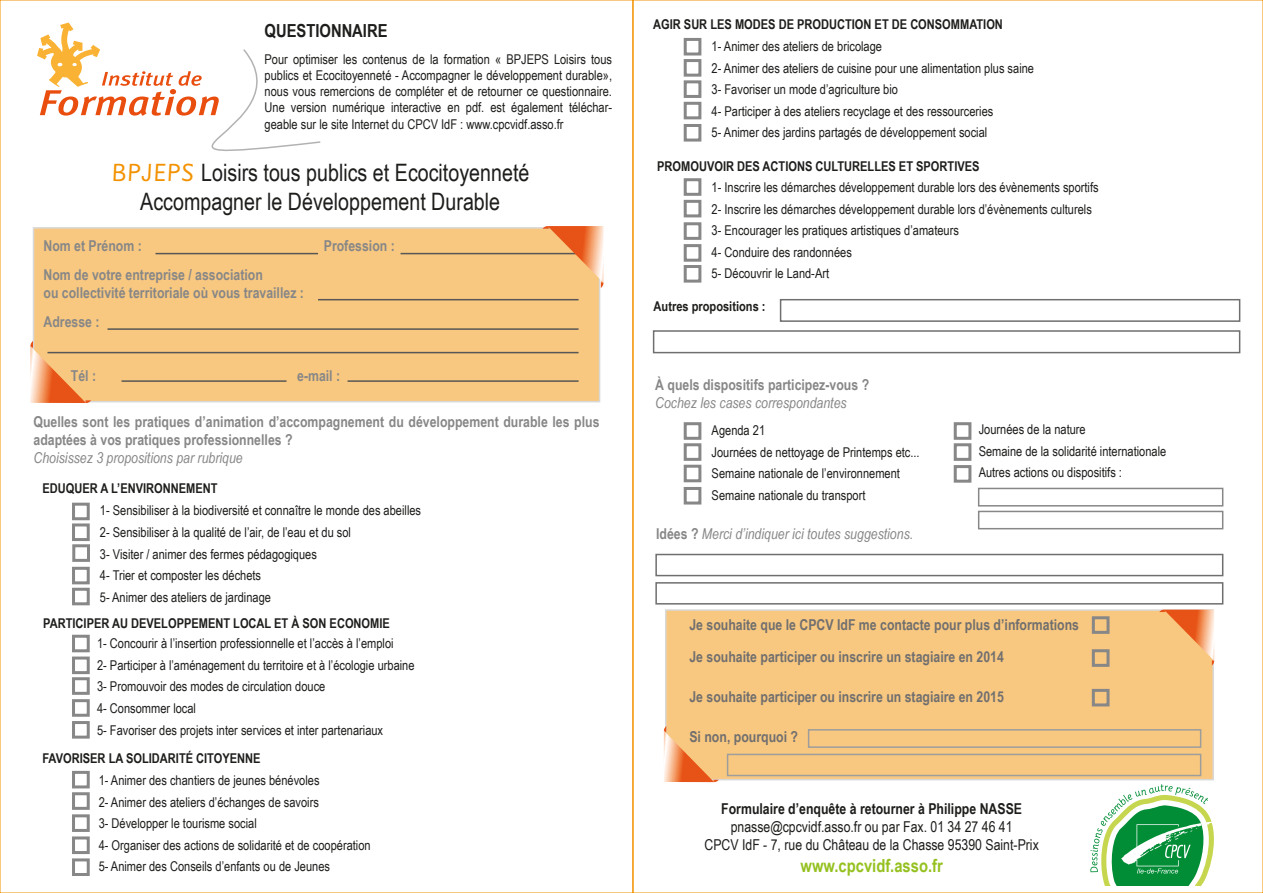
<style>
.page{position:relative;width:1263px;height:893px;background:#fff}
.page>*{position:absolute;margin:0;border:0;box-sizing:border-box;transform-origin:0 0}
.t1{font:24px/28.8px "Arial Narrow";color:#1d1d1b;text-align:center}
.t2{font:700 18px "Arial Narrow";color:#95c11f}
.t3{font:700 18px "Arial Narrow";color:#1d1d1b}
.t4{font:700 15px/18px "Arial Narrow";color:#878787}
.t5{font:700 15px/32.4px "Arial Narrow";color:#706f6f}
.t6{font:italic 15px "Arial Narrow";color:#878787}
.t7{font:15px/18px "Arial Narrow";color:#1d1d1b;text-align:center}
.t8{font:700 15px "Arial Narrow";color:#1d1d1b}
.t9{font:13.5px/21.6px "Arial Narrow";color:#1d1d1b}
.t10{font:700 13.5px "Arial Narrow";color:#1d1d1b}
.s1{font-family:"Sassoon Primary";color:#f39200}
.s2{font-weight:700;font-style:normal}
</style>
<div class="page">
<div style="left:33px;top:227px;width:567px;height:175px;background:#f9c880;border:2px solid #b3b2b2"></div>
<hr style="left:155px;top:253px;width:163px;height:1px;background:#575756">
<hr style="left:318px;top:299px;width:261px;height:1px;background:#575756">
<hr style="left:107px;top:328px;width:472px;height:2px;background:#575756">
<hr style="left:47px;top:352px;width:532px;height:1px;background:#575756">
<hr style="left:121px;top:380px;width:165px;height:2px;background:#575756">
<hr style="left:347px;top:380px;width:232px;height:2px;background:#575756">
<svg style="left:30px;top:341px;width:61px;height:62px"></svg>
<div style="left:665px;top:609px;width:549px;height:171px;background:#f9c880;border:2px solid #b3b2b2"></div>
<svg style="left:1159px;top:610px;width:55px;height:55px"></svg>
<svg style="left:664px;top:726px;width:55px;height:56px"></svg>
<div style="left:1092px;top:616px;width:17px;height:18px;border:3px solid #878787"></div>
<div style="left:72px;top:523px;width:18px;height:18px;border:3px solid #878787"></div>
<div style="left:72px;top:503px;width:18px;height:17px;border:3px solid #878787"></div>
<div style="left:1092px;top:689px;width:17px;height:17px;border:3px solid #878787"></div>
<div style="left:1092px;top:649px;width:17px;height:18px;border:3px solid #878787"></div>
<div style="left:684px;top:422px;width:17px;height:18px;border:3px solid #878787"></div>
<div style="left:684px;top:265px;width:17px;height:18px;border:3px solid #878787"></div>
<div style="left:684px;top:222px;width:17px;height:18px;border:3px solid #878787"></div>
<div style="left:684px;top:244px;width:17px;height:18px;border:3px solid #878787"></div>
<div style="left:684px;top:200px;width:17px;height:17px;border:3px solid #878787"></div>
<div style="left:684px;top:178px;width:17px;height:18px;border:3px solid #878787"></div>
<div style="left:72px;top:699px;width:18px;height:18px;border:3px solid #878787"></div>
<div style="left:72px;top:677px;width:18px;height:18px;border:3px solid #878787"></div>
<div style="left:72px;top:635px;width:18px;height:17px;border:3px solid #878787"></div>
<div style="left:72px;top:656px;width:18px;height:18px;border:3px solid #878787"></div>
<div style="left:72px;top:721px;width:18px;height:18px;border:3px solid #878787"></div>
<div style="left:72px;top:588px;width:18px;height:17px;border:3px solid #878787"></div>
<div style="left:72px;top:567px;width:18px;height:17px;border:3px solid #878787"></div>
<div style="left:72px;top:544px;width:18px;height:18px;border:3px solid #878787"></div>
<div style="left:72px;top:814px;width:18px;height:18px;border:3px solid #878787"></div>
<div style="left:72px;top:858px;width:18px;height:18px;border:3px solid #878787"></div>
<div style="left:684px;top:487px;width:17px;height:17px;border:3px solid #878787"></div>
<div style="left:684px;top:465px;width:17px;height:17px;border:3px solid #878787"></div>
<div style="left:684px;top:443px;width:17px;height:18px;border:3px solid #878787"></div>
<div style="left:684px;top:59px;width:17px;height:18px;border:3px solid #878787"></div>
<div style="left:684px;top:38px;width:17px;height:18px;border:3px solid #878787"></div>
<div style="left:684px;top:124px;width:17px;height:18px;border:3px solid #878787"></div>
<div style="left:684px;top:102px;width:17px;height:17px;border:3px solid #878787"></div>
<div style="left:684px;top:80px;width:17px;height:18px;border:3px solid #878787"></div>
<div style="left:72px;top:836px;width:18px;height:18px;border:3px solid #878787"></div>
<div style="left:72px;top:792px;width:18px;height:18px;border:3px solid #878787"></div>
<div style="left:72px;top:771px;width:18px;height:17px;border:3px solid #878787"></div>
<div style="left:954px;top:465px;width:17px;height:18px;border:3px solid #878787"></div>
<div style="left:954px;top:443px;width:17px;height:18px;border:3px solid #878787"></div>
<div style="left:954px;top:422px;width:17px;height:18px;border:3px solid #878787"></div>
<svg style="left:37px;top:23px;width:284px;height:128px"></svg>
<svg style="left:1090px;top:785px;width:124px;height:100px"></svg>
<hr style="left:400px;top:253px;width:179px;height:1px;background:#575756">
<svg style="left:542px;top:226px;width:62px;height:62px"></svg>
<div style="left:780px;top:299px;width:460px;height:23px;border:2px solid #706f6f"></div>
<div style="left:653px;top:330px;width:587px;height:23px;border:2px solid #706f6f"></div>
<div style="left:978px;top:488px;width:245px;height:19px;border:2px solid #878787"></div>
<div style="left:978px;top:511px;width:245px;height:18px;border:2px solid #878787"></div>
<div style="left:655px;top:554px;width:568px;height:22px;border:2px solid #706f6f"></div>
<div style="left:655px;top:582px;width:568px;height:23px;border:2px solid #706f6f"></div>
<div style="left:808px;top:729px;width:393px;height:19px;border:2px solid #9d9d9c"></div>
<div style="left:727px;top:754px;width:474px;height:22px;border:2px solid #9d9d9c"></div>
<h2 class="t3" style="left:265px;top:17px;width:125px">QUESTIONNAIRE</h2>
<p class="t9" style="left:265px;top:50px;width:349px;line-height:16.2px;text-align:justify">Pour optimiser les contenus de la formation « BPJEPS Loisirs tous publics et Ecocitoyenneté - Accompagner le développement durable», nous vous remercions de compléter et de retourner ce questionnaire.<br>Une version numérique interactive en pdf. est également téléchar&shy;geable sur le site Internet du CPCV IdF : www.cpcvidf.asso.fr</p>
<h1 class="t1" style="left:111px;top:157px;width:420px"><span class="s1">BPJEPS</span> Loisirs tous publics et Ecocitoyenneté<br>Accompagner le Développement Durable</h1>
<p class="t4" style="left:44px;top:236px;width:100px">Nom et Prénom :</p>
<p class="t4" style="left:324px;top:236px;width:73px">Profession :</p>
<p class="t4" style="left:44px;top:265px;width:262px">Nom de votre entreprise / association<br>ou collectivité territoriale où vous travaillez :</p>
<p class="t4" style="left:44px;top:312px;width:58px">Adresse :</p>
<p class="t4" style="left:71px;top:366px;width:27px">Tél :</p>
<p class="t4" style="left:297px;top:366px;width:45px">e-mail :</p>
<p class="t4" style="left:33px;top:412px;width:567px">Quelles sont les pratiques d’animation d’accompagnement du développement durable les plus adaptées à vos pratiques professionnelles ?</p>
<p class="t6" style="left:33px;top:447px;width:211px">Choisissez 3 propositions par rubrique</p>
<p class="t9" style="left:100px;top:499px;width:323px">1- Sensibiliser à la biodiversité et connaître le monde des abeilles 2- Sensibiliser à la qualité de l’air, de l’eau et du sol<br>3- Visiter / animer des fermes pédagogiques<br>4- Trier et composter les déchets<br>5- Animer des ateliers de jardinage</p>
<p class="t10" style="left:42px;top:478px;width:177px">EDUQUER A L’ENVIRONNEMENT</p>
<p class="t10" style="left:43px;top:613px;width:348px">PARTICIPER AU DEVELOPPEMENT LOCAL ET À SON ECONOMIE</p>
<p class="t9" style="left:97px;top:632px;width:319px">1- Concourir à l’insertion professionnelle et l’accès à l’emploi<br>2- Participer à l’aménagement du territoire et à l’écologie urbaine 3- Promouvoir des modes de circulation douce<br>4- Consommer local<br>5- Favoriser des projets inter services et inter partenariaux</p>
<p class="t10" style="left:42px;top:748px;width:220px">FAVORISER LA SOLIDARITÉ CITOYENNE</p>
<p class="t9" style="left:99px;top:769px;width:273px">1- Animer des chantiers de jeunes bénévoles<br>2- Animer des ateliers d’échanges de savoirs<br>3- Développer le tourisme social<br>4- Organiser des actions de solidarité et de coopération 5- Animer des Conseils d’enfants ou de Jeunes</p>
<p class="t10" style="left:653px;top:14px;width:351px">AGIR SUR LES MODES DE PRODUCTION ET DE CONSOMMATION</p>
<p class="t9" style="left:712px;top:35px;width:324px">1- Animer des ateliers de bricolage<br>2- Animer des ateliers de cuisine pour une alimentation plus saine 3- Favoriser un mode d’agriculture bio<br>4- Participer à des ateliers recyclage et des ressourceries<br>5- Animer des jardins partagés de développement social</p>
<p class="t10" style="left:657px;top:156px;width:324px">PROMOUVOIR DES ACTIONS CULTURELLES ET SPORTIVES</p>
<p class="t9" style="left:712px;top:176px;width:389px">1- Inscrire les démarches développement durable lors des évènements sportifs 2- Inscrire les démarches développement durable lors d’évènements culturels 3- Encourager les pratiques artistiques d’amateurs<br>4- Conduire des randonnées<br>5- Découvrir le Land-Art</p>
<p class="t10" style="left:654px;top:296px;width:113px">Autres propositions :</p>
<p class="t4" style="left:655px;top:375px;width:215px">À quels dispositifs participez-vous ?</p>
<p class="t6" style="left:655px;top:392px;width:193px">Cochez les cases correspondantes</p>
<p class="t9" style="left:712px;top:419px;width:210px">Agenda 21<br>Journées de nettoyage de Printemps etc...<br>Semaine nationale de l’environnement<br>Semaine nationale du transport</p>
<p class="t9" style="left:979px;top:418px;width:189px">Journées de la nature<br>Semaine de la solidarité internationale<br>Autres actions ou dispositifs :</p>
<p class="t6" style="left:656px;top:524px;width:259px"><span class="s2">Idées ?</span> Merci d’indiquer ici toutes suggestions.</p>
<p class="t5" style="left:689px;top:608px;width:391px">Je souhaite que le CPCV IdF me contacte pour plus d’informations<br>Je souhaite participer ou inscrire un stagiaire en 2014</p>
<p class="t5" style="left:689px;top:680px;width:316px">Je souhaite participer ou inscrire un stagiaire en 2015</p>
<p class="t5" style="left:689px;top:719px;width:110px">Si non, pourquoi ?</p>
<p class="t8" style="left:721px;top:798px;width:302px">Formulaire d’enquête à retourner à Philippe NASSE</p>
<p class="t7" style="left:704px;top:817px;width:336px">pnasse@cpcvidf.asso.fr ou par Fax. 01 34 27 46 41<br>CPCV IdF - 7, rue du Château de la Chasse 95390 Saint-Prix</p>
<h2 class="t2" style="left:800px;top:852px;width:144px">www.cpcvidf.asso.fr</h2>
</div>
